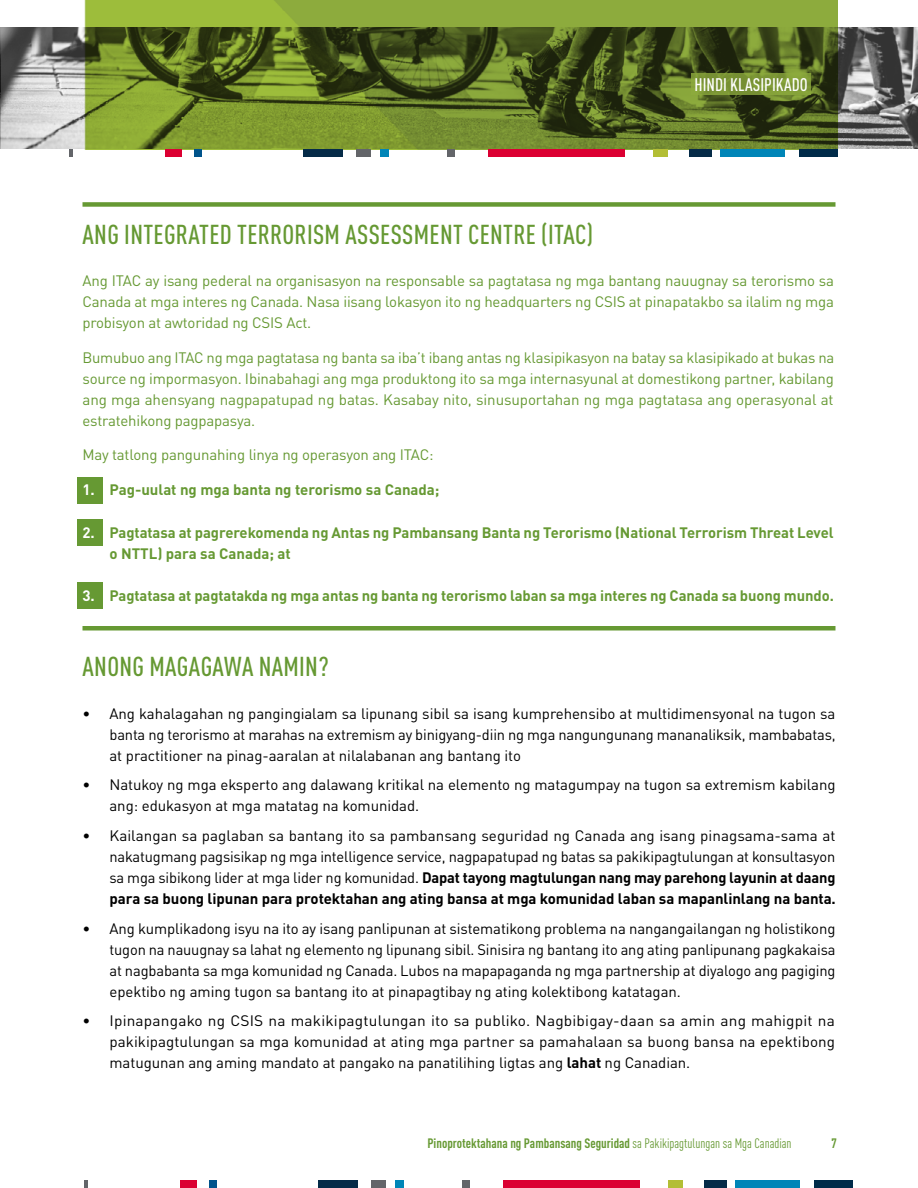
<style>
.page{position:relative;width:918px;height:1188px;background:#fff}
.page>*{position:absolute;margin:0;border:0;box-sizing:border-box;transform-origin:0 0}
.t1{font:500 condensed 27px "DINOT";letter-spacing:.01em;color:#693}
.t2{font:500 condensed 18px "DINOT";color:#fff}
.t3{font:15px/21px "DINOT";letter-spacing:-.005em;color:#000;text-align:justify}
.t4{font:15px/21px "DINOT";letter-spacing:-.01em;color:#693;text-align:justify}
.t5{font:700 15px/21px "DINOT";letter-spacing:-.005em;color:#693}
.t6{font:700 condensed 13.5px "DINOT";color:#693}
.s1{color:#fff}
.s2{font-weight:700}
.s3{font-weight:400}
</style>
<div class="page">
<img style="left:0;top:27px;width:918px;height:122px">
<div style="left:77px;top:519px;width:26px;height:26px;background:#693"></div>
<div style="left:77px;top:582px;width:26px;height:27px;background:#693"></div>
<div style="left:77px;top:477px;width:26px;height:26px;background:#693"></div>
<img style="left:84px;top:0;width:754px;height:149px">
<div style="left:800px;top:149px;width:38px;height:8px;background:#002b49"></div>
<div style="left:720px;top:149px;width:64px;height:8px;background:#0085b7"></div>
<div style="left:690px;top:149px;width:22px;height:8px;background:#052b48"></div>
<div style="left:653px;top:149px;width:14px;height:8px;background:#b3be35"></div>
<div style="left:488px;top:149px;width:136px;height:8px;background:#db0032"></div>
<div style="left:356px;top:149px;width:15px;height:8px;background:#636569"></div>
<div style="left:303px;top:149px;width:39px;height:8px;background:#052b48"></div>
<div style="left:380px;top:149px;width:9px;height:8px;background:#0085b7"></div>
<div style="left:165px;top:149px;width:17px;height:8px;background:#db0032"></div>
<div style="left:447px;top:149px;width:8px;height:8px;background:#636569"></div>
<div style="left:195px;top:149px;width:7px;height:8px;background:#00538b"></div>
<svg style="left:69px;top:149px;width:4px;height:8px"></svg>
<div style="left:815px;top:1180px;width:38px;height:8px;background:#002b49"></div>
<div style="left:735px;top:1180px;width:64px;height:8px;background:#0085b7"></div>
<div style="left:705px;top:1180px;width:22px;height:8px;background:#052b48"></div>
<div style="left:668px;top:1180px;width:14px;height:8px;background:#b3be35"></div>
<div style="left:503px;top:1180px;width:136px;height:8px;background:#db0032"></div>
<div style="left:371px;top:1180px;width:15px;height:8px;background:#636569"></div>
<div style="left:318px;top:1180px;width:39px;height:8px;background:#052b48"></div>
<div style="left:395px;top:1180px;width:9px;height:8px;background:#0085b7"></div>
<div style="left:180px;top:1180px;width:17px;height:8px;background:#db0032"></div>
<div style="left:462px;top:1180px;width:8px;height:8px;background:#636569"></div>
<div style="left:210px;top:1180px;width:7px;height:8px;background:#00538b"></div>
<svg style="left:84px;top:1180px;width:4px;height:8px"></svg>
<svg style="left:691px;top:73px;width:120px;height:22px;background:#7d9735"></svg>
<div style="left:83px;top:202px;width:752px;height:5px;background:#693"></div>
<div style="left:83px;top:626px;width:752px;height:5px;background:#693"></div>
<p class="t2" style="left:694px;top:72px;width:115px">HINDI KLASIPIKADO</p>
<h1 class="t1" style="left:83px;top:215px;width:512px">ANG INTEGRATED TERRORISM ASSESSMENT CENTRE (ITAC)</h1>
<p class="t4" style="left:83px;top:270px;width:753px">Ang ITAC ay isang pederal na organisasyon na responsable sa pagtatasa ng mga bantang nauugnay sa terorismo sa Canada at mga interes ng Canada. Nasa iisang lokasyon ito ng headquarters ng CSIS at pinapatakbo sa ilalim ng mga probisyon at awtoridad ng CSIS Act.</p>
<p class="t4" style="left:83px;top:347px;width:753px">Bumubuo ang ITAC ng mga pagtatasa ng banta sa iba’t ibang antas ng klasipikasyon na batay sa klasipikado at bukas na source ng impormasyon. Ibinabahagi ang mga produktong ito sa mga internasyunal at domestikong partner, kabilang ang mga ahensyang nagpapatupad ng batas. Kasabay nito, sinusuportahan ng mga pagtatasa ang operasyonal at estratehikong pagpapasya.</p>
<p class="t4" style="left:83px;top:444px;width:353px">May tatlong pangunahing linya ng operasyon ang ITAC:</p>
<p class="t5" style="left:83px;top:478px;width:359px"><span class="s1">1.</span> Pag-uulat ng mga banta ng terorismo sa Canada;</p>
<p class="t5" style="left:110px;top:520px;width:726px;text-indent:-27px"><span class="s1">2.</span> Pagtatasa at pagrerekomenda ng Antas ng Pambansang Banta ng Terorismo (National Terrorism Threat Level o NTTL) para sa Canada; at</p>
<p class="t5" style="left:83px;top:584px;width:753px"><span class="s1">3.</span> Pagtatasa at pagtatakda ng mga antas ng banta ng terorismo laban sa mga interes ng Canada sa buong mundo.</p>
<h1 class="t1" style="left:83px;top:647px;width:248px">ANONG MAGAGAWA NAMIN?</h1>
<p class="t3" style="left:110px;top:703px;width:728px;text-indent:-27px">• Ang kahalagahan ng pangingialam sa lipunang sibil sa isang kumprehensibo at multidimensyonal na tugon sa banta ng terorismo at marahas na extremism ay binigyang-diin ng mga nangungunang mananaliksik, mambabatas, at practitioner na pinag-aaralan at nilalabanan ang bantang ito</p>
<p class="t3" style="left:110px;top:774px;width:728px;text-indent:-27px">• Natukoy ng mga eksperto ang dalawang kritikal na elemento ng matagumpay na tugon sa extremism kabilang ang: edukasyon at mga matatag na komunidad.</p>
<p class="t3" style="left:110px;top:825px;width:728px;text-indent:-27px">• Kailangan sa paglaban sa bantang ito sa pambansang seguridad ng Canada ang isang pinagsama-sama at nakatugmang pagsisikap ng mga intelligence service, nagpapatupad ng batas sa pakikipagtulungan at konsultasyon sa mga sibikong lider at mga lider ng komunidad. <span class="s2">Dapat tayong magtulungan nang may parehong layunin at daang para sa buong lipunan para protektahan ang ating bansa at mga komunidad laban sa mapanlinlang na banta.</span></p>
<p class="t3" style="left:110px;top:918px;width:728px;text-indent:-27px">• Ang kumplikadong isyu na ito ay isang panlipunan at sistematikong problema na nangangailangan ng holistikong tugon na nauugnay sa lahat ng elemento ng lipunang sibil. Sinisira ng bantang ito ang ating panlipunang pagkakaisa at nagbabanta sa mga komunidad ng Canada. Lubos na mapapaganda ng mga partnership at diyalogo ang pagiging epektibo ng aming tugon sa bantang ito at pinapagtibay ng ating kolektibong katatagan.</p>
<p class="t3" style="left:110px;top:1010px;width:727px;text-indent:-27px">• Ipinapangako ng CSIS na makikipagtulungan ito sa publiko. Nagbibigay-daan sa amin ang mahigpit na pakikipagtulungan sa mga komunidad at ating mga partner sa pamahalaan sa buong bansa na epektibong matugunan ang aming mandato at pangako na panatilihing ligtas ang <span class="s2">lahat</span> ng Canadian.</p>
<p class="t6" style="left:427px;top:1133px;width:366px">Pinoprotektahana ng Pambansang Seguridad <span class="s3">sa Pakikipagtulungan sa Mga Canadian</span></p>
<p class="t6" style="left:831px;top:1133px;width:7px">7</p>
</div>
